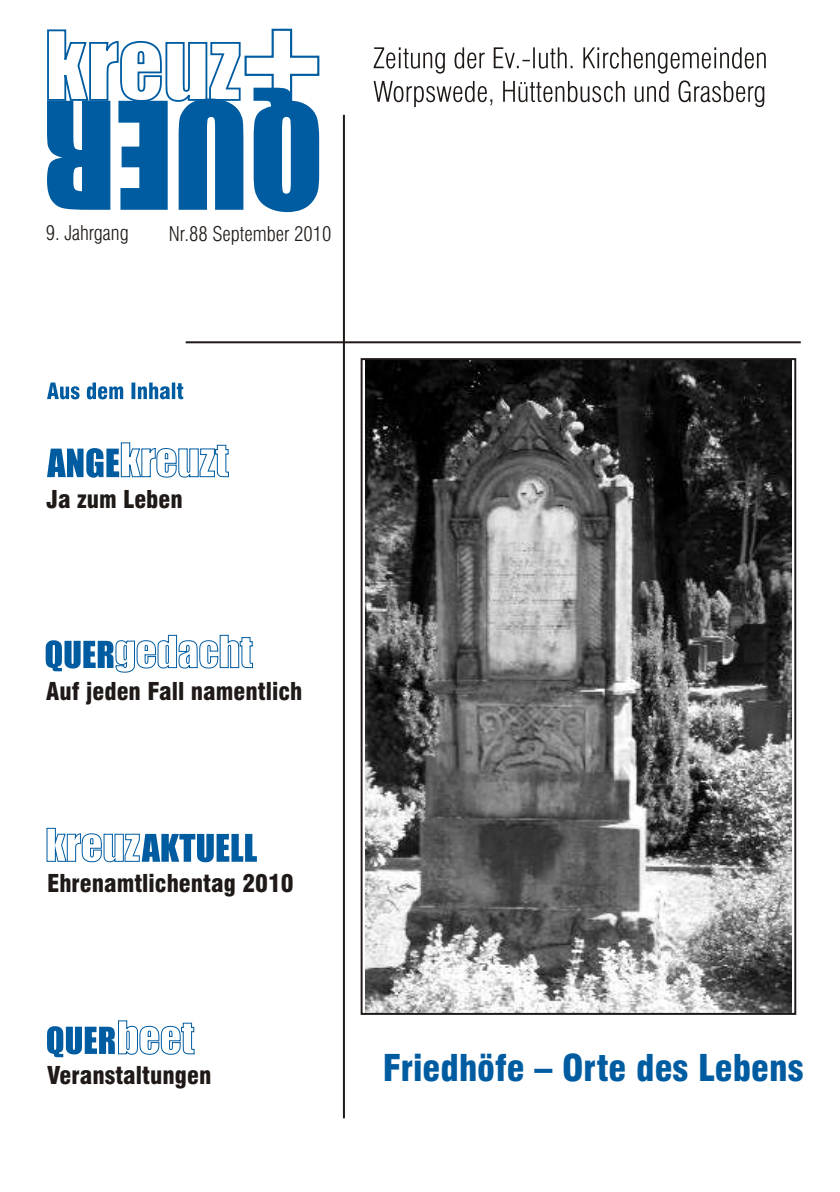
<style>
.page{position:relative;width:840px;height:1192px;background:#fff}
.page>*{position:absolute;margin:0;border:0;box-sizing:border-box;transform-origin:0 0}
.t1{font:36px "Swis 721 Blk Cn BT";color:#005ca1}
.t2{font:24px "Swis 721 Blk Cn BT";color:#1f1a17}
.t3{font:20px "Swis 721 Lt Cn BT";color:#1f1a17}
</style>
<div class="page">
<img style="left:366px;top:361px;width:425px;height:651px">
<hr style="left:362px;top:358px;width:433px;height:2px;background:#1f1a17">
<hr style="left:794px;top:359px;width:2px;height:655px;background:#1f1a17">
<hr style="left:362px;top:1013px;width:433px;height:2px;background:#1f1a17">
<hr style="left:361px;top:359px;width:2px;height:655px;background:#1f1a17">
<svg style="left:47px;top:1020px;width:148px;height:37px"></svg>
<svg style="left:46px;top:827px;width:211px;height:36px"></svg>
<svg style="left:46px;top:635px;width:207px;height:38px"></svg>
<svg style="left:47px;top:442px;width:182px;height:36px"></svg>
<hr style="left:186px;top:341px;width:615px;height:2px;background:#1f1a17">
<hr style="left:343px;top:115px;width:2px;height:1003px;background:#1f1a17">
<svg style="left:374px;top:47px;width:392px;height:60px"></svg>
<svg style="left:47px;top:383px;width:136px;height:16px"></svg>
<hr style="left:246px;top:56px;width:27px;height:2px;background:#005ca1">
<hr style="left:272px;top:30px;width:2px;height:27px;background:#005ca1">
<svg style="left:272px;top:29px;width:20px;height:2px"></svg>
<hr style="left:290px;top:30px;width:2px;height:27px;background:#005ca1">
<hr style="left:291px;top:56px;width:27px;height:2px;background:#005ca1">
<svg style="left:317px;top:56px;width:2px;height:20px"></svg>
<hr style="left:291px;top:74px;width:27px;height:2px;background:#005ca1">
<hr style="left:290px;top:75px;width:2px;height:27px;background:#005ca1">
<hr style="left:272px;top:75px;width:2px;height:27px;background:#005ca1">
<hr style="left:246px;top:74px;width:27px;height:2px;background:#005ca1">
<svg style="left:254px;top:88px;width:65px;height:124px"></svg>
<svg style="left:47px;top:29px;width:200px;height:181px"></svg>
<p class="t3" style="left:46px;top:225px;width:85px">9. Jahrgang</p>
<p class="t3" style="left:169px;top:226px;width:164px">Nr.88 September 2010</p>
<p class="t2" style="left:47px;top:490px;width:138px">Ja zum Leben</p>
<p class="t2" style="left:46px;top:681px;width:258px">Auf jeden Fall namentlich</p>
<p class="t2" style="left:47px;top:873px;width:248px">Ehrenamtlichentag 2010</p>
<p class="t2" style="left:47px;top:1066px;width:166px">Veranstaltungen</p>
<h1 class="t1" style="left:383px;top:1054px;width:422px">Friedhöfe – Orte des Lebens</h1>
</div>
